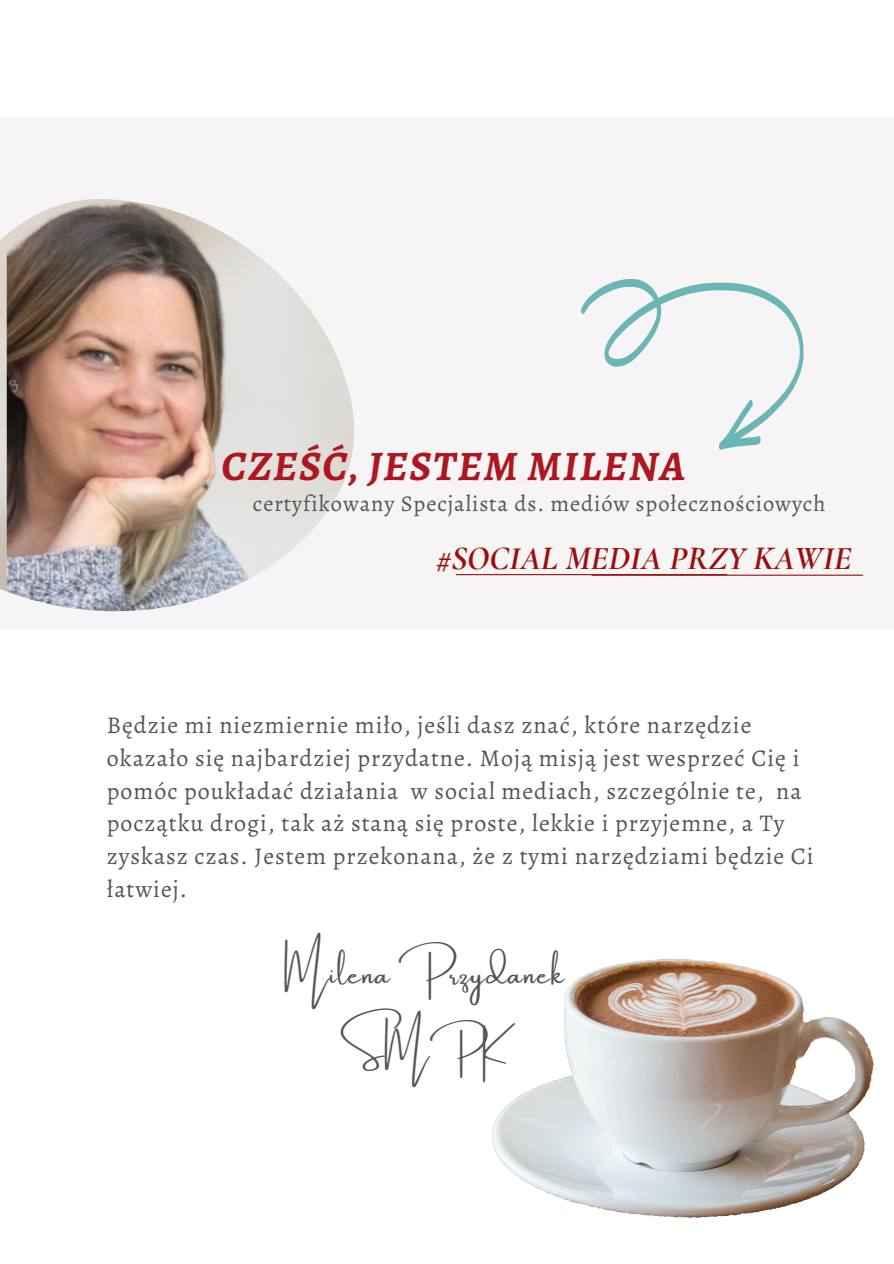
<style>
.page{position:relative;width:894px;height:1264px;background:#fff}
.page>*{position:absolute;margin:0;border:0;box-sizing:border-box;transform-origin:0 0}
.t1{font:italic 700 42px "Alegreya";letter-spacing:.04em;color:#ae1721}
.t2{font:italic 700 33.6px "Cormorant Garamond";color:#9c0f0f}
.t3{font:27.75px "Amsterdam One";letter-spacing:.04em;color:#555}
.t4{font:24px/32.7px "Alegreya";letter-spacing:.04em;color:#555}
.t5{font:22.5px "Alegreya";letter-spacing:.04em;color:#555}
</style>
<div class="page">
<div style="left:0;top:118px;width:893px;height:511px;background:#f6f4f4"></div>
<hr style="left:456px;top:574px;width:270px;height:1px;background:#9c0f0f">
<hr style="left:592px;top:574px;width:270px;height:1px;background:#9c0f0f">
<svg style="left:581px;top:279px;width:222px;height:171px"></svg>
<img style="left:0;top:199px;width:354px;height:412px">
<img style="left:492px;top:959px;width:380px;height:259px">
<p class="t1" style="left:221px;top:437px;width:465px">CZEŚĆ, JESTEM MILENA</p>
<h2 class="t5" style="left:253px;top:488px;width:573px">certyfikowany Specjalista ds. mediów społecznościowych</h2>
<p class="t2" style="left:436px;top:538px;width:416px">#SOCIAL MEDIA PRZY KAWIE</p>
<p class="t4" style="left:107px;top:709px;width:708px">Będzie mi niezmiernie miło, jeśli dasz znać, które narzędzie okazało się najbardziej przydatne. Moją misją jest wesprzeć Cię i pomóc poukładać działania w social mediach, szczególnie te, na początku drogi, tak aż staną się proste, lekkie i przyjemne, a Ty zyskasz czas. Jestem przekonana, że z tymi narzędziami będzie Ci łatwiej.</p>
<h4 class="t3" style="left:284px;top:959px;width:281px">Milena Przydanek</h4>
<h3 class="t3" style="left:340px;top:1036px;width:169px">SMPK</h3>
</div>
